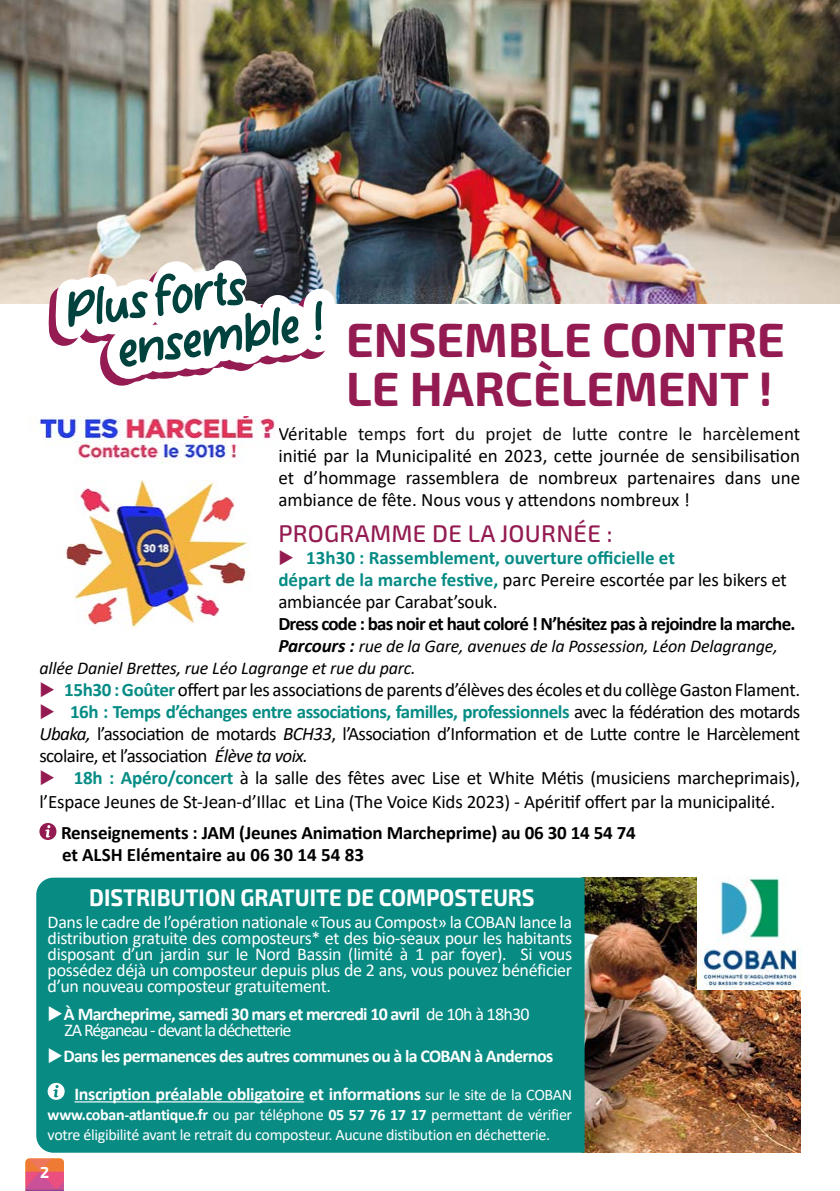
<style>
.page{position:relative;width:840px;height:1191px;background:#fff}
.page>*{position:absolute;margin:0;border:0;box-sizing:border-box;transform-origin:0 0}
.t1{font:700 48px/49.2px "Exo 2";color:#941b51}
.t2{font:700 24px "Exo 2";color:#fff;scale:.91 1}
.t3{font:500 24px "Exo 2";letter-spacing:.01em;color:#941b51}
.t4{font:19px/22px "Calibri";letter-spacing:-.01em;color:#000;text-align:justify}
.t5{font:700 19px/22px "Calibri";color:#068c85}
.t6{font:700 19px/22.8px "Calibri";letter-spacing:-.01em;color:#000}
.t7{font:700 19px "Calibri";letter-spacing:-.04em;color:#000}
.t8{font:18px/16px "Calibri";letter-spacing:-.02em;color:#fff;text-align:justify}
.t9{font:700 18px/16px "Calibri";letter-spacing:-.04em;color:#fff}
.t10{font:italic 18px/22px "Calibri";letter-spacing:-.01em;color:#000}
.t11{font:16px/20px "Calibri";letter-spacing:-.02em;color:#fff}
.t12{font:700 15.8px "Exo 2";color:#fff}
.s1{color:#941b51}
.s2{font-weight:400;color:#000}
.s3{font-weight:700;font-size:19px}
.s4{font-weight:700;color:#068c85}
.s5{font-style:italic}
.s6{font-weight:400}
.s7{font-weight:400;font-size:16px}
.s8{font-weight:700}
</style>
<div class="page">
<img style="left:584px;top:877px;width:215px;height:275px">
<img style="left:0;top:0;width:839px;height:303px">
<div style="left:36px;top:877px;width:548px;height:275px;background:#088b83"></div>
<hr style="left:74px;top:1101px;width:230px;height:1px;background:#fff">
<svg style="left:48px;top:1082px;width:17px;height:17px"></svg>
<svg style="left:39px;top:823px;width:17px;height:17px"></svg>
<div style="left:308px;top:283px;width:513px;height:165px;background:#fff"></div>
<img style="left:34px;top:416px;width:241px;height:212px">
<svg style="left:48px;top:260px;width:287px;height:126px"></svg>
<img style="left:697px;top:877px;width:105px;height:113px">
<svg style="left:26px;top:1158px;width:38px;height:33px"></svg>
<h1 class="t1" style="left:346px;top:317px;width:440px">ENSEMBLE CONTRE<br>LE HARCÈLEMENT !</h1>
<p class="t4" style="left:278px;top:422px;width:523px">Véritable temps fort du projet de lutte contre le harcèlement initié par la Municipalité en 2023, cette journée de sensibilisation et d’hommage rassemblera de nombreux partenaires dans une ambiance de fête. Nous vous y attendons nombreux !</p>
<p class="t3" style="left:278px;top:519px;width:335px">PROGRAMME DE LA JOURNÉE :</p>
<p class="t5" style="left:278px;top:546px;width:510px"><span class="s1">◆</span> 13h30 : Rassemblement, ouverture officielle et<br>départ de la marche festive, <span class="s2">parc Pereire escortée par les bikers et ambiancée par Carabat’souk.</span></p>
<p class="t7" style="left:278px;top:610px;width:518px">Dress code : bas noir et haut coloré ! N’hésitez pas à rejoindre la marche.</p>
<p class="t10" style="left:39px;top:634px;width:739px;text-indent:239px"><span class="s3">Parcours :</span> rue de la Gare, avenues de la Possession, Léon Delagrange, allée Daniel Brettes, rue Léo Lagrange et rue du parc.</p>
<p class="t4" style="left:39px;top:678px;width:761px"><span class="s1">◆</span> <span class="s4">15h30 : Goûter</span> offert par les associations de parents d’élèves des écoles et du collège Gaston Flament.</p>
<p class="t4" style="left:39px;top:700px;width:762px"><span class="s1">◆</span> <span class="s4">16h : Temps d’échanges entre associations, familles, professionnels</span> avec la fédération des motards <span class="s5">Ubaka,</span> l’association de motards <span class="s5">BCH33</span>, l’Association d’Information et de Lutte contre le Harcèlement scolaire, et l’association <span class="s5">Élève ta voix.</span></p>
<p class="t4" style="left:39px;top:765px;width:761px;line-height:24px"><span class="s1">◆</span> <span class="s4">18h : Apéro/concert</span> à la salle des fêtes avec Lise et White Métis (musiciens marcheprimais), l’Espace Jeunes de St-Jean-d’Illac et Lina (The Voice Kids 2023) <span class="s5">-</span> Apéritif offert par la municipalité.</p>
<p class="t6" style="left:61px;top:820px;width:576px">Renseignements : JAM (Jeunes Animation Marcheprime) au 06 30 14 54 74 et ALSH Elémentaire au 06 30 14 54 83</p>
<p class="t2" style="left:89px;top:883px;width:491px">DISTRIBUTION GRATUITE DE COMPOSTEURS</p>
<p class="t8" style="left:48px;top:913px;width:525px">Dans le cadre de l’opération nationale «Tous au Compost» la COBAN lance la distribution gratuite des composteurs* et des bio-seaux pour les habitants disposant d’un jardin sur le Nord Bassin (limité à 1 par foyer). Si vous possédez déjà un composteur depuis plus de 2 ans, vous pouvez bénéficier d’un nouveau composteur gratuitement.</p>
<p class="t9" style="left:65px;top:1005px;width:466px;text-indent:-17px">◆À Marcheprime, samedi 30 mars et mercredi 10 avril <span class="s6">de 10h à 18h30<br>ZA Réganeau - devant la déchetterie</span></p>
<p class="t9" style="left:74px;top:1036px;width:499px;line-height:38px;text-indent:-27px">◆Dans les permanences des autres communes ou à la COBAN à Andernos<br>Inscription préalable obligatoire et informations <span class="s7">sur le site de la COBAN</span></p>
<p class="t11" style="left:48px;top:1104px;width:526px"><span class="s8">www.coban-atlantique.fr</span> ou par téléphone <span class="s8">05 57 76 17 17</span> permettant de vérifier votre éligibilité avant le retrait du composteur. Aucune distibution en déchetterie.</p>
<p class="t12" style="left:40px;top:1163px;width:11px">2</p>
</div>
